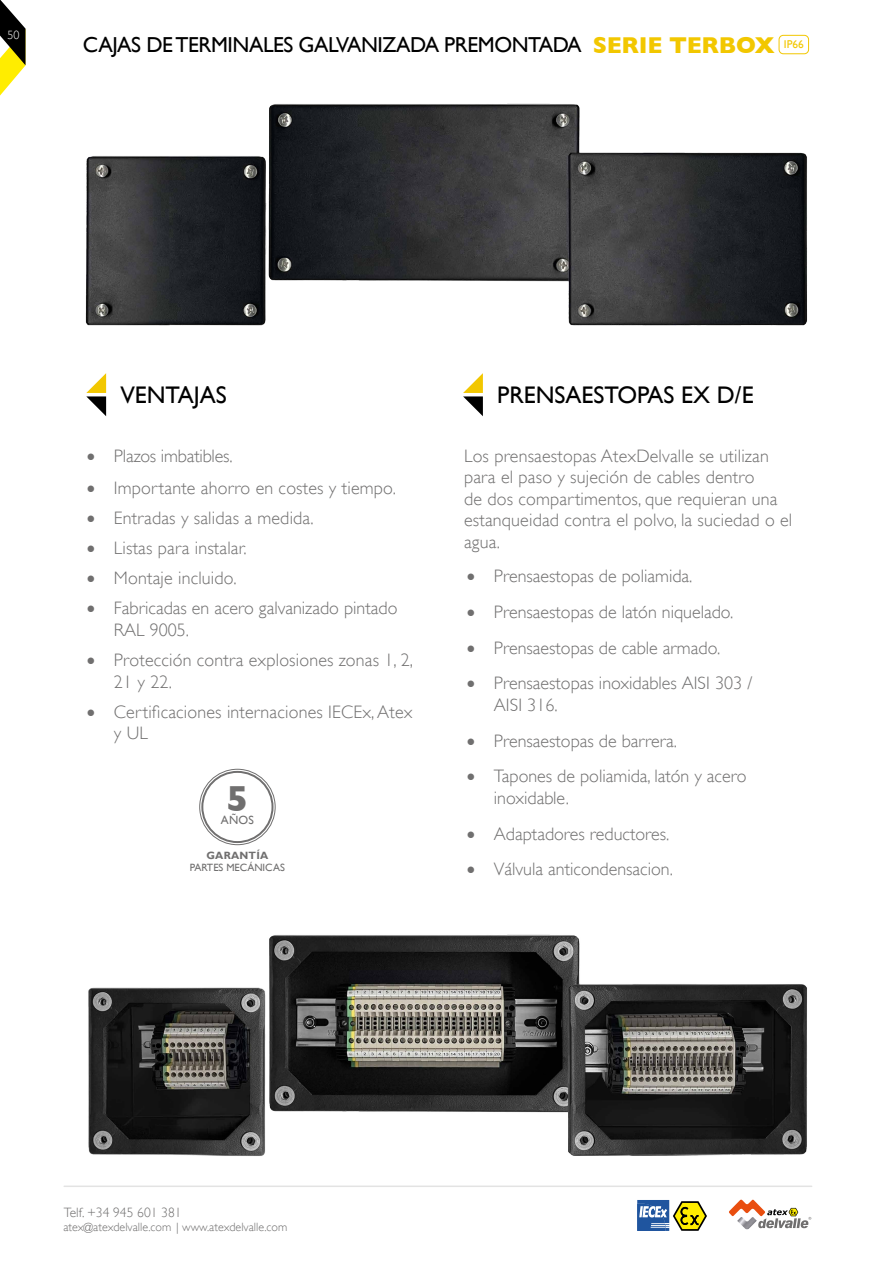
<style>
.page{position:relative;width:893px;height:1263px;background:#fff}
.page>*{position:absolute;margin:0;border:0;box-sizing:border-box;transform-origin:0 0}
.t1{font:700 36.9px "Gill Sans";color:#706f6f}
.t2{font:24px "Gill Sans";color:#000}
.t3{font:24px "Gill Sans";color:#000}
.t4{font:21.6px "Gill Sans";letter-spacing:-.02em;color:#000}
.t5{font:300 18px/21.6px "Gill Sans";color:#706f6f}
.t6{font:300 18px/21.6px "Gill Sans";letter-spacing:.01em;color:#706f6f}
.t7{font:300 13.5px "Gill Sans";color:#706f6f}
.t8{font:300 12px "Gill Sans";color:#706f6f}
.t9{font:300 12px "Gill Sans";color:#fff}
.t10{font:11.85px "Gill Sans";color:#706f6f}
.t11{font:10.5px "Gill Sans";color:#706f6f}
.t12{font:700 10.5px "Gill Sans";letter-spacing:.02em;color:#706f6f}
.s1{font-weight:700;font-size:23.4px;color:#f2c700}
.s2{font-style:inherit}
</style>
<div class="page">
<svg style="left:729px;top:1199px;width:82px;height:29px"></svg>
<hr style="left:64px;top:1185px;width:748px;height:2px;background:#e3e3e3">
<svg style="left:0;top:0;width:26px;height:96px"></svg>
<svg style="left:637px;top:1200px;width:70px;height:31px"></svg>
<img style="left:85px;top:103px;width:723px;height:223px">
<div style="left:779px;top:35px;width:30px;height:19px;border:1px solid #f2c700;border-radius:4px"></div>
<svg style="left:86px;top:373px;width:20px;height:43px"></svg>
<svg style="left:463px;top:373px;width:20px;height:43px"></svg>
<div style="left:199px;top:769px;width:76px;height:76px;border:1px solid #706f6f;border-radius:50%"></div>
<div style="left:201px;top:771px;width:72px;height:72px;border:2px solid #706f6f;border-radius:50%"></div>
<img style="left:88px;top:934px;width:719px;height:222px">
<p class="t9" style="left:8px;top:28px;width:13px">50</p>
<p class="t4" style="left:83px;top:32px;width:722px">CAJAS DE TERMINALES GALVANIZADA PREMONTADA <span class="s1">SERIE TERBOX</span> <sup>IP66</sup></p>
<h2 class="t3" style="left:120px;top:381px;width:108px">VENTAJAS</h2>
<p class="t5" style="left:87px;top:445px;width:147px">• Plazos imbatibles.</p>
<p class="t5" style="left:87px;top:477px;width:311px">• Importante ahorro en costes y tiempo.</p>
<p class="t5" style="left:87px;top:507px;width:228px">• Entradas y salidas a medida.</p>
<p class="t5" style="left:87px;top:537px;width:161px">• Listas para instalar.</p>
<p class="t5" style="left:87px;top:567px;width:151px">• Montaje incluido.</p>
<p class="t5" style="left:114px;top:597px;width:285px;text-indent:-27px">• Fabricadas en acero galvanizado pintado<br>RAL 9005.</p>
<p class="t5" style="left:114px;top:649px;width:301px;text-indent:-27px">• Protección contra explosiones zonas 1, 2,<br>21 y 22.</p>
<p class="t5" style="left:114px;top:701px;width:300px;text-indent:-27px">• Certificaciones internaciones IECEx, Atex y UL</p>
<h1 class="t1" style="left:226px;top:777px;width:23px">5</h1>
<p class="t10" style="left:221px;top:813px;width:35px">AÑOS</p>
<p class="t12" style="left:206px;top:849px;width:63px">GARANTÍA</p>
<p class="t11" style="left:190px;top:861px;width:96px">PARTES MECÁNICAS</p>
<h2 class="t2" style="left:497px;top:381px;width:258px">PRENSAESTOPAS EX D/E</h2>
<p class="t6" style="left:464px;top:445px;width:330px">Los prensaestopas AtexDelvalle se utilizan para el paso y sujeción de cables dentro<br>de dos compartimentos, que requieran una estanqueidad contra el polvo, la suciedad o el agua.</p>
<p class="t5" style="left:467px;top:566px;width:227px">• Prensaestopas de poliamida.</p>
<p class="t5" style="left:467px;top:601px;width:268px">• Prensaestopas de latón niquelado.</p>
<p class="t5" style="left:467px;top:637px;width:255px">• Prensaestopas de cable armado.</p>
<p class="t5" style="left:494px;top:672px;width:260px;text-indent:-27px">• Prensaestopas inoxidables <span class="s2">AISI 303 /<br>AISI 316.</span></p>
<p class="t5" style="left:467px;top:730px;width:212px">• Prensaestopas de barrera.</p>
<p class="t5" style="left:494px;top:765px;width:254px;text-indent:-27px">• Tapones de poliamida, latón y acero inoxidable.</p>
<p class="t5" style="left:467px;top:823px;width:204px">• Adaptadores reductores.</p>
<p class="t5" style="left:467px;top:858px;width:208px">• Válvula anticondensacion.</p>
<p class="t7" style="left:64px;top:1205px;width:119px">Telf. +34 945 601 381</p>
<p class="t8" style="left:63px;top:1220px;width:225px">atex@atexdelvalle.com | www.atexdelvalle.com</p>
</div>
